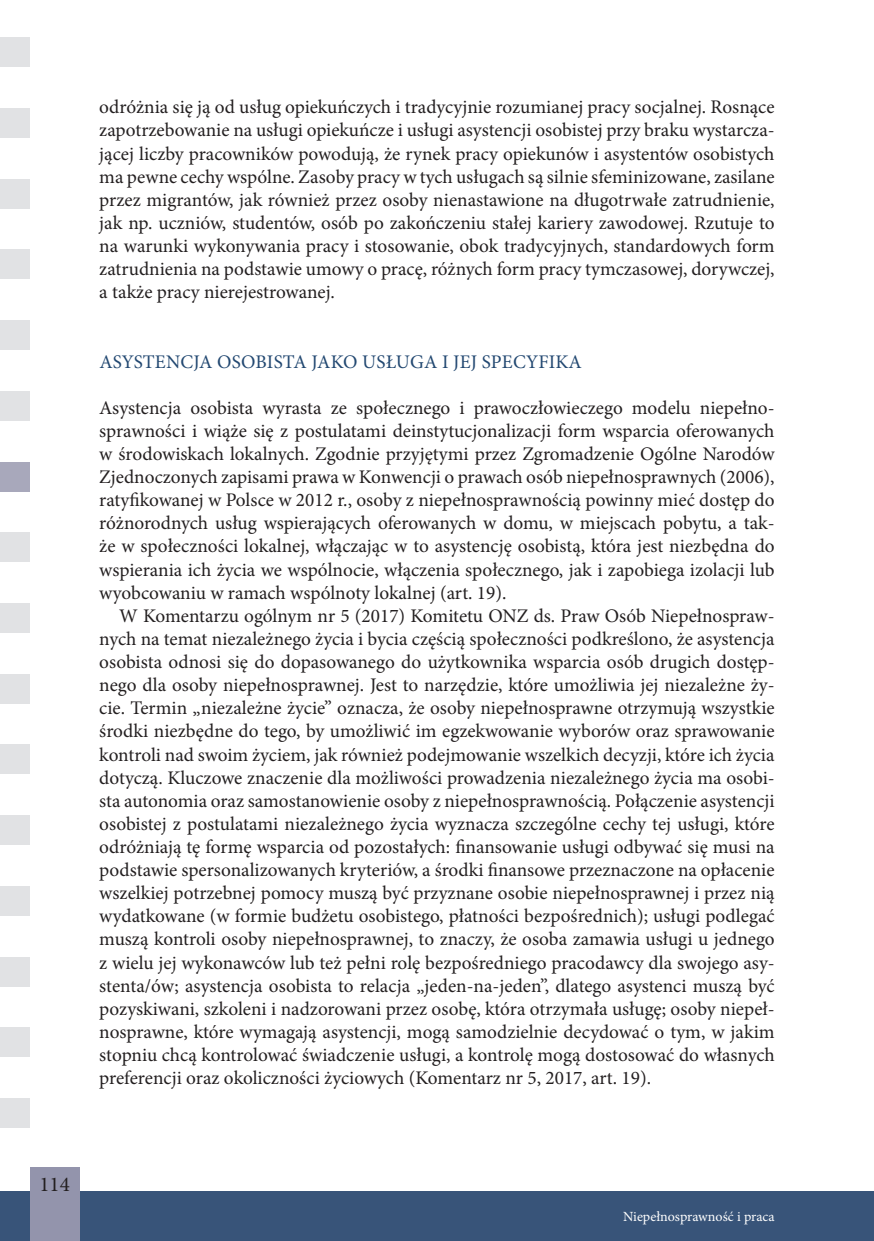
<style>
.page{position:relative;width:874px;height:1241px;background:#fff}
.page>*{position:absolute;margin:0;border:0;box-sizing:border-box;transform-origin:0 0}
.t1{font:21px "Minion Pro";color:#231f20}
.t2{font:19.25px/23.1px "Minion Pro";color:#231f20;text-align:justify}
.t3{font:19.25px "Minion Pro";letter-spacing:.01em;color:#224871}
.t4{font:14px "Minion Pro";color:#fff}
</style>
<div class="page">
<div style="left:0;top:1191px;width:873px;height:49px;background:#385479"></div>
<div style="left:30px;top:1167px;width:49px;height:73px;background:#9394ac"></div>
<div style="left:0;top:37px;width:30px;height:30px;background:#e1e2e4"></div>
<div style="left:0;top:108px;width:30px;height:30px;background:#e1e2e4"></div>
<div style="left:0;top:179px;width:30px;height:29px;background:#e1e2e4"></div>
<div style="left:0;top:249px;width:30px;height:30px;background:#e1e2e4"></div>
<div style="left:0;top:320px;width:30px;height:30px;background:#e1e2e4"></div>
<div style="left:0;top:391px;width:30px;height:29px;background:#e1e2e4"></div>
<div style="left:0;top:532px;width:30px;height:30px;background:#e1e2e4"></div>
<div style="left:0;top:603px;width:30px;height:29px;background:#e1e2e4"></div>
<div style="left:0;top:673px;width:30px;height:30px;background:#e1e2e4"></div>
<div style="left:0;top:744px;width:30px;height:30px;background:#e1e2e4"></div>
<div style="left:0;top:815px;width:30px;height:30px;background:#e1e2e4"></div>
<div style="left:0;top:885px;width:30px;height:30px;background:#e1e2e4"></div>
<div style="left:0;top:956px;width:30px;height:30px;background:#e1e2e4"></div>
<div style="left:0;top:1027px;width:30px;height:30px;background:#e1e2e4"></div>
<div style="left:0;top:1098px;width:30px;height:29px;background:#e1e2e4"></div>
<div style="left:0;top:461px;width:30px;height:30px;background:#a8a8bb"></div>
<p class="t2" style="left:99px;top:96px;width:676px">odróżnia się ją od usług opiekuńczych i tradycyjnie rozumianej pracy socjalnej. Rosnące zapotrzebowanie na usługi opiekuńcze i usługi asystencji osobistej przy braku wystarcza&shy;jącej liczby pracowników powodują, że rynek pracy opiekunów i asystentów osobistych ma pewne cechy wspólne. Zasoby pracy w tych usługach są silnie sfeminizowane, zasilane przez migrantów, jak również przez osoby nienastawione na długotrwałe zatrudnienie, jak np. uczniów, studentów, osób po zakończeniu stałej kariery zawodowej. Rzutuje to na warunki wykonywania pracy i stosowanie, obok tradycyjnych, standardowych form zatrudnienia na podstawie umowy o pracę, różnych form pracy tymczasowej, dorywczej, a także pracy nierejestrowanej.</p>
<p class="t3" style="left:99px;top:348px;width:68px">Asystencja</p>
<p class="t3" style="left:217px;top:348px;width:13px">osob</p>
<p class="t3" style="left:267px;top:348px;width:57px">ista jako</p>
<p class="t3" style="left:362px;top:348px;width:49px">us ługa</p>
<p class="t3" style="left:442px;top:348px;width:52px">i jej spec</p>
<p class="t3" style="left:525px;top:348px;width:44px">yfika</p>
<p class="t2" style="left:99px;top:396px;width:676px">Asystencja osobista wyrasta ze społecznego i prawoczłowieczego modelu niepełno&shy;sprawności i wiąże się z postulatami deinstytucjonalizacji form wsparcia oferowanych w środowiskach lokalnych. Zgodnie przyjętymi przez Zgromadzenie Ogólne Narodów Zjednoczonych zapisami prawa w Konwencji o prawach osób niepełnosprawnych (2006), ratyfikowanej w Polsce w 2012 r., osoby z niepełnosprawnością powinny mieć dostęp do różnorodnych usług wspierających oferowanych w domu, w miejscach pobytu, a tak&shy;że w społeczności lokalnej, włączając w to asystencję osobistą, która jest niezbędna do wspierania ich życia we wspólnocie, włączenia społecznego, jak i zapobiega izolacji lub wyobcowaniu w ramach wspólnoty lokalnej (art. 19).</p>
<p class="t2" style="left:99px;top:604px;width:676px;text-indent:20px">W Komentarzu ogólnym nr 5 (2017) Komitetu ONZ ds. Praw Osób Niepełnospraw&shy;nych na temat niezależnego życia i bycia częścią społeczności podkreślono, że asystencja osobista odnosi się do dopasowanego do użytkownika wsparcia osób drugich dostęp&shy;nego dla osoby niepełnosprawnej. Jest to narzędzie, które umożliwia jej niezależne ży&shy;cie. Termin „niezależne życie” oznacza, że osoby niepełnosprawne otrzymują wszystkie środki niezbędne do tego, by umożliwić im egzekwowanie wyborów oraz sprawowanie kontroli nad swoim życiem, jak również podejmowanie wszelkich decyzji, które ich życia dotyczą. Kluczowe znaczenie dla możliwości prowadzenia niezależnego życia ma osobi&shy;sta autonomia oraz samostanowienie osoby z niepełnosprawnością. Połączenie asystencji osobistej z postulatami niezależnego życia wyznacza szczególne cechy tej usługi, które odróżniają tę formę wsparcia od pozostałych: finansowanie usługi odbywać się musi na podstawie spersonalizowanych kryteriów, a środki finansowe przeznaczone na opłacenie wszelkiej potrzebnej pomocy muszą być przyznane osobie niepełnosprawnej i przez nią wydatkowane (w formie budżetu osobistego, płatności bezpośrednich); usługi podlegać muszą kontroli osoby niepełnosprawnej, to znaczy, że osoba zamawia usługi u jednego z wielu jej wykonawców lub też pełni rolę bezpośredniego pracodawcy dla swojego asy&shy;stenta/ów; asystencja osobista to relacja „jeden-na-jeden”, dlatego asystenci muszą być pozyskiwani, szkoleni i nadzorowani przez osobę, która otrzymała usługę; osoby niepeł&shy;nosprawne, które wymagają asystencji, mogą samodzielnie decydować o tym, w jakim stopniu chcą kontrolować świadczenie usługi, a kontrolę mogą dostosować do własnych preferencji oraz okoliczności życiowych (Komentarz nr 5, 2017, art. 19).</p>
<p class="t1" style="left:39px;top:1170px;width:32px">114</p>
<p class="t4" style="left:622px;top:1207px;width:153px">Niepełnosprawność i praca</p>
</div>
